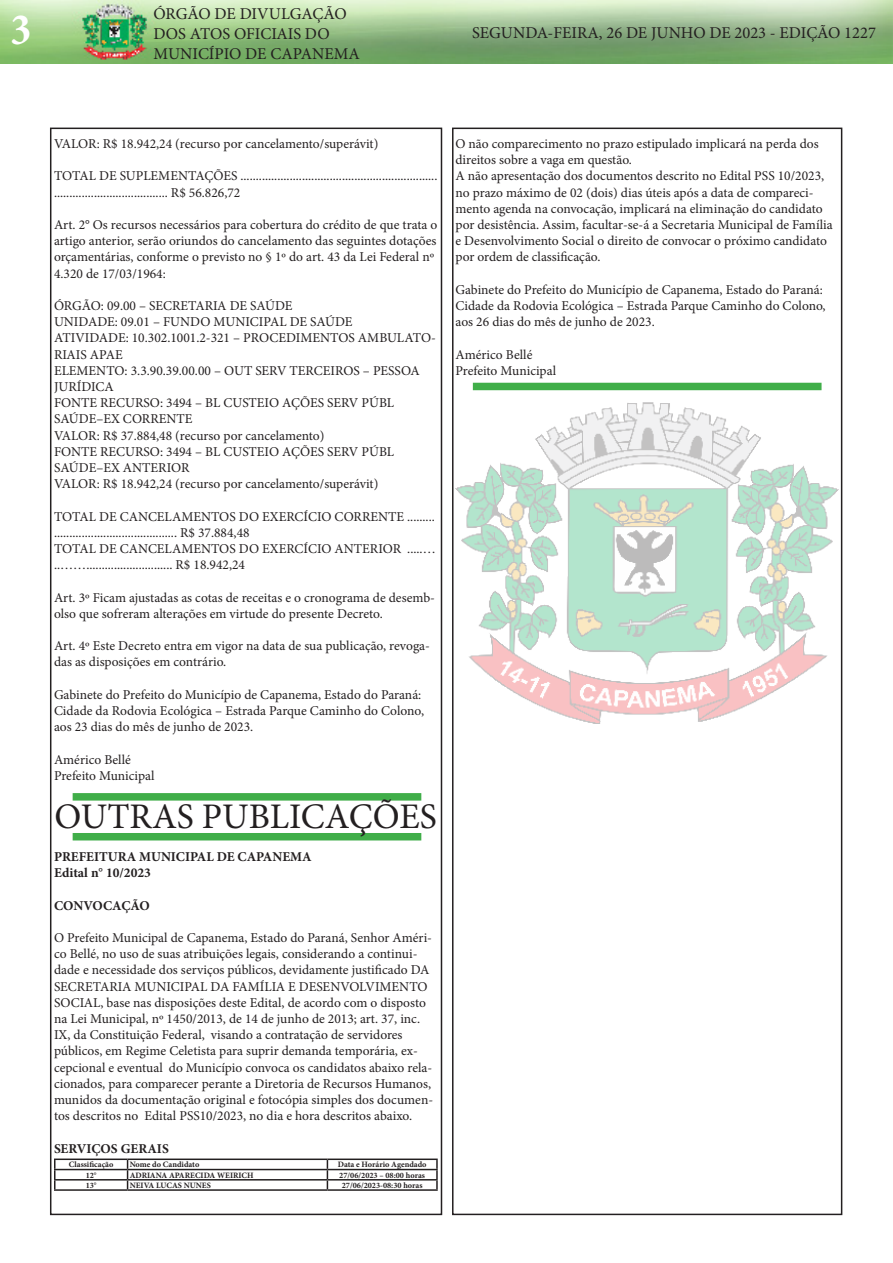
<style>
.page{position:relative;width:893px;height:1263px;background:#fff}
.page>*{position:absolute;margin:0;border:0;box-sizing:border-box;transform-origin:0 0}
.t1{font:700 condensed 45px "Minion Pro";color:#fff}
.t2{font:36px "Minion Pro";color:#231f20}
.t3{font:16.5px/19.8px "Minion Pro";color:#231f20}
.t4{font:13.5px/16.2px "Minion Pro";color:#231f20}
.t5{font:700 13.5px "Minion Pro";color:#231f20}
.t6{font:700 8.25px "Minion Pro";color:#231f20}
</style>
<div class="page">
<div style="left:50px;top:128px;width:392px;height:1087px;border:2px solid #231f20"></div>
<img style="left:0;top:0;width:893px;height:64px">
<div style="left:452px;top:128px;width:390px;height:1087px;border:2px solid #231f20"></div>
<hr style="left:54px;top:1158px;width:74px;height:2px;background:#231f20">
<hr style="left:128px;top:1158px;width:199px;height:2px;background:#231f20">
<hr style="left:327px;top:1158px;width:111px;height:2px;background:#231f20">
<hr style="left:54px;top:1169px;width:74px;height:1px;background:#231f20">
<hr style="left:128px;top:1169px;width:199px;height:1px;background:#231f20">
<hr style="left:327px;top:1169px;width:111px;height:1px;background:#231f20">
<hr style="left:54px;top:1179px;width:74px;height:1px;background:#231f20">
<svg style="left:54px;top:1160px;width:2px;height:29px"></svg>
<hr style="left:128px;top:1179px;width:199px;height:1px;background:#231f20">
<svg style="left:127px;top:1160px;width:1px;height:29px"></svg>
<hr style="left:327px;top:1179px;width:111px;height:1px;background:#231f20">
<svg style="left:327px;top:1160px;width:1px;height:29px"></svg>
<svg style="left:436px;top:1160px;width:2px;height:29px"></svg>
<hr style="left:54px;top:1189px;width:74px;height:2px;background:#231f20">
<hr style="left:128px;top:1189px;width:199px;height:2px;background:#231f20">
<hr style="left:327px;top:1189px;width:111px;height:2px;background:#231f20">
<div style="left:473px;top:383px;width:348px;height:7px;background:#40ae49"></div>
<div style="left:73px;top:793px;width:348px;height:7px;background:#40ae49"></div>
<div style="left:73px;top:833px;width:348px;height:7px;background:#40ae49"></div>
<img style="left:455px;top:402px;width:384px;height:322px">
<h1 class="t1" style="left:11px;top:-1px;width:22px">3</h1>
<p class="t3" style="left:153px;top:4px;width:208px">ÓRGÃO DE DIVULGAÇÃO<br>DOS ATOS OFICIAIS DO<br>MUNICÍPIO DE CAPANEMA</p>
<p class="t3" style="left:472px;top:23px;width:405px">SEGUNDA-FEIRA, 26 DE JUNHO DE 2023 - EDIÇÃO 1227</p>
<p class="t4" style="left:54px;top:136px;width:326px">VALOR: R$ 18.942,24 (recurso por cancelamento/superávit)</p>
<p class="t4" style="left:54px;top:168px;width:385px">TOTAL DE SUPLEMENTAÇÕES ................................................................ ..................................... R$ 56.826,72</p>
<p class="t4" style="left:54px;top:217px;width:385px">Art. 2° Os recursos necessários para cobertura do crédito de que trata o artigo anterior, serão oriundos do cancelamento das seguintes dotações orçamentárias, conforme o previsto no § 1º do art. 43 da Lei Federal nº 4.320 de 17/03/1964:</p>
<p class="t4" style="left:54px;top:298px;width:240px">ÓRGÃO: 09.00 – SECRETARIA DE SAÚDE</p>
<p class="t4" style="left:54px;top:314px;width:300px">UNIDADE: 09.01 – FUNDO MUNICIPAL DE SAÚDE</p>
<p class="t4" style="left:54px;top:330px;width:383px">ATIVIDADE: 10.302.1001.2-321 – PROCEDIMENTOS AMBULATO-<br>RIAIS APAE</p>
<p class="t4" style="left:54px;top:362px;width:367px">ELEMENTO: 3.3.90.39.00.00 – OUT SERV TERCEIROS – PESSOA<br>JURÍDICA</p>
<p class="t4" style="left:54px;top:395px;width:342px">FONTE RECURSO: 3494 – BL CUSTEIO AÇÕES SERV PÚBL<br>SAÚDE–EX CORRENTE</p>
<p class="t4" style="left:54px;top:427px;width:272px">VALOR: R$ 37.884,48 (recurso por cancelamento)</p>
<p class="t4" style="left:54px;top:443px;width:342px">FONTE RECURSO: 3494 – BL CUSTEIO AÇÕES SERV PÚBL<br>SAÚDE–EX ANTERIOR</p>
<p class="t4" style="left:54px;top:476px;width:326px">VALOR: R$ 18.942,24 (recurso por cancelamento/superávit)</p>
<p class="t4" style="left:54px;top:508px;width:382px">TOTAL DE CANCELAMENTOS DO EXERCÍCIO CORRENTE ......... ........................................ R$ 37.884,48</p>
<p class="t4" style="left:54px;top:541px;width:383px">TOTAL DE CANCELAMENTOS DO EXERCÍCIO ANTERIOR .....… ..……............................ R$ 18.942,24</p>
<p class="t4" style="left:54px;top:589px;width:383px">Art. 3º Ficam ajustadas as cotas de receitas e o cronograma de desemb&shy;olso que sofreram alterações em virtude do presente Decreto.</p>
<p class="t4" style="left:54px;top:638px;width:378px">Art. 4º Este Decreto entra em vigor na data de sua publicação, revoga&shy;das as disposições em contrário.</p>
<p class="t4" style="left:54px;top:686px;width:372px">Gabinete do Prefeito do Município de Capanema, Estado do Paraná:<br>Cidade da Rodovia Ecológica – Estrada Parque Caminho do Colono, aos 23 dias do mês de junho de 2023.</p>
<p class="t4" style="left:54px;top:751px;width:78px">Américo Bellé</p>
<p class="t4" style="left:54px;top:767px;width:102px">Prefeito Municipal</p>
<p class="t2" style="left:54px;top:793px;width:384px">OUTRAS PUBLICAÇÕES</p>
<p class="t5" style="left:54px;top:847px;width:259px">PREFEITURA MUNICIPAL DE CAPANEMA</p>
<p class="t5" style="left:54px;top:863px;width:98px">Edital n° 10/2023</p>
<p class="t5" style="left:54px;top:896px;width:97px">CONVOCAÇÃO</p>
<p class="t4" style="left:54px;top:929px;width:381px">O Prefeito Municipal de Capanema, Estado do Paraná, Senhor Améri&shy;co Bellé, no uso de suas atribuições legais, considerando a continui&shy;dade e necessidade dos serviços públicos, devidamente justificado DA SECRETARIA MUNICIPAL DA FAMÍLIA E DESENVOLVIMENTO SOCIAL, base nas disposições deste Edital, de acordo com o disposto na Lei Municipal, nº 1450/2013, de 14 de junho de 2013; art. 37, inc.<br>IX, da Constituição Federal, visando a contratação de servidores públicos, em Regime Celetista para suprir demanda temporária, ex&shy;cepcional e eventual do Município convoca os candidatos abaixo rela&shy;cionados, para comparecer perante a Diretoria de Recursos Humanos, munidos da documentação original e fotocópia simples dos documen&shy;tos descritos no Edital PSS10/2023, no dia e hora descritos abaixo.</p>
<p class="t5" style="left:54px;top:1139px;width:116px">SERVIÇOS GERAIS</p>
<p class="t6" style="left:69px;top:1159px;width:46px">Classificação</p>
<p class="t6" style="left:130px;top:1159px;width:71px">Nome do Candidato</p>
<p class="t6" style="left:338px;top:1159px;width:90px">Data e Horário Agendado</p>
<p class="t6" style="left:86px;top:1169px;width:12px">12°</p>
<p class="t6" style="left:130px;top:1169px;width:125px">ADRIANA APARECIDA WEIRICH</p>
<p class="t6" style="left:339px;top:1169px;width:87px">27/06/2023 – 08:00 horas</p>
<p class="t6" style="left:86px;top:1179px;width:12px">13°</p>
<p class="t6" style="left:130px;top:1179px;width:83px">NEIVA LUCAS NUNES</p>
<p class="t6" style="left:342px;top:1179px;width:82px">27/06/2023-08:30 horas</p>
<p class="t4" style="left:455px;top:136px;width:365px">O não comparecimento no prazo estipulado implicará na perda dos direitos sobre a vaga em questão.</p>
<p class="t4" style="left:455px;top:168px;width:379px">A não apresentação dos documentos descrito no Edital PSS 10/2023, no prazo máximo de 02 (dois) dias úteis após a data de compareci&shy;mento agenda na convocação, implicará na eliminação do candidato por desistência. Assim, facultar-se-á a Secretaria Municipal de Família e Desenvolvimento Social o direito de convocar o próximo candidato por ordem de classificação.</p>
<p class="t4" style="left:455px;top:281px;width:372px">Gabinete do Prefeito do Município de Capanema, Estado do Paraná:<br>Cidade da Rodovia Ecológica – Estrada Parque Caminho do Colono, aos 26 dias do mês de junho de 2023.</p>
<p class="t4" style="left:455px;top:346px;width:78px">Américo Bellé</p>
<p class="t4" style="left:455px;top:362px;width:102px">Prefeito Municipal</p>
</div>
